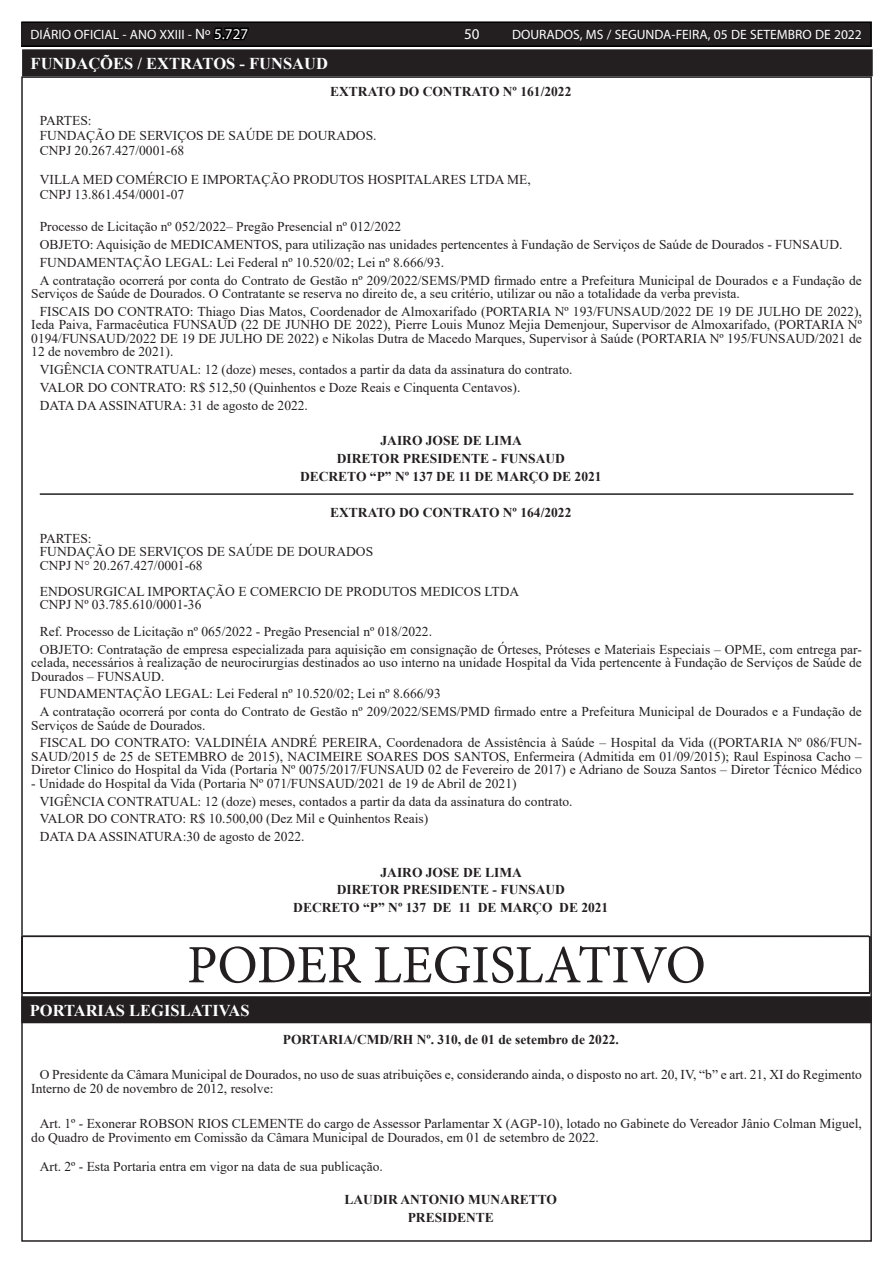
<style>
.page{position:relative;width:893px;height:1263px;background:#fff}
.page>*{position:absolute;margin:0;border:0;box-sizing:border-box;transform-origin:0 0}
.t1{font:54px "Minion Pro";color:#231f20}
.TEXTO{font:700 16.5px "Times New Roman";color:#fff}
.t2{font:15px "Myriad Pro";color:#fff}
.TEXTO-2{font:13.5px/13.5px "Times New Roman";color:#231f20}
.TEXTO-3{font:700 13.5px "Times New Roman";color:#231f20}
.t3{font:13.5px "Myriad Pro";color:#fff}
.s1{font-size:15px}
.s2{font-size:15px;color:#000}
</style>
<div class="page">
<div style="left:21px;top:22px;width:850px;height:24px;background:#231f20"></div>
<div style="left:21px;top:21px;width:851px;height:26px;border:2px solid #000"></div>
<div style="left:24px;top:51px;width:847px;height:23px;background:#231f20"></div>
<div style="left:22px;top:49px;width:851px;height:27px;border:4px solid #231f20"></div>
<hr style="left:40px;top:493px;width:813px;height:2px;background:#231f20">
<svg style="left:21px;top:935px;width:850px;height:59px"></svg>
<div style="left:23px;top:998px;width:847px;height:23px;background:#231f20"></div>
<div style="left:21px;top:996px;width:851px;height:27px;border:4px solid #231f20"></div>
<p class="t3" style="left:31px;top:26px;width:219px">DIÁRIO OFICIAL - ANO XXIII - <span class="s1">Nº</span> <span class="s2">5.727</span></p>
<p class="t2" style="left:464px;top:24px;width:17px">50</p>
<p class="t3" style="left:512px;top:26px;width:351px">DOURADOS, MS / SEGUNDA-FEIRA, 05 DE SETEMBRO DE 2022</p>
<p class="TEXTO" style="left:31px;top:52px;width:299px">FUNDAÇÕES / EXTRATOS - FUNSAUD</p>
<p class="TEXTO-3" style="left:330px;top:81px;width:243px">EXTRATO DO CONTRATO Nº 161/2022</p>
<p class="TEXTO-2" style="left:40px;top:113px;width:53px">PARTES:</p>
<p class="TEXTO-2" style="left:40px;top:128px;width:338px">FUNDAÇÃO DE SERVIÇOS DE SAÚDE DE DOURADOS.</p>
<p class="TEXTO-2" style="left:40px;top:143px;width:146px">CNPJ 20.267.427/0001-68</p>
<p class="TEXTO-2" style="left:40px;top:172px;width:492px">VILLA MED COMÉRCIO E IMPORTAÇÃO PRODUTOS HOSPITALARES LTDA ME,</p>
<p class="TEXTO-2" style="left:40px;top:187px;width:146px">CNPJ 13.861.454/0001-07</p>
<p class="TEXTO-2" style="left:40px;top:220px;width:363px">Processo de Licitação nº 052/2022– Pregão Presencial nº 012/2022</p>
<p class="TEXTO-2" style="left:40px;top:237px;width:804px">OBJETO: Aquisição de MEDICAMENTOS, para utilização nas unidades pertencentes à Fundação de Serviços de Saúde de Dourados - FUNSAUD.</p>
<p class="TEXTO-2" style="left:40px;top:255px;width:406px">FUNDAMENTAÇÃO LEGAL: Lei Federal nº 10.520/02; Lei nº 8.666/93.</p>
<p class="TEXTO-2" style="left:31px;top:273px;width:832px;text-indent:9px">A contratação ocorrerá por conta do Contrato de Gestão nº 209/2022/SEMS/PMD firmado entre a Prefeitura Municipal de Dourados e a Fundação de<br>Serviços de Saúde de Dourados. O Contratante se reserva no direito de, a seu critério, utilizar ou não a totalidade da verba prevista.</p>
<p class="TEXTO-2" style="left:31px;top:304px;width:832px;text-align:justify;text-indent:9px">FISCAIS DO CONTRATO: Thiago Dias Matos, Coordenador de Almoxarifado (PORTARIA Nº 193/FUNSAUD/2022 DE 19 DE JULHO DE 2022), Ieda Paiva, Farmacêutica FUNSAUD (22 DE JUNHO DE 2022), Pierre Louis Munoz Mejia Demenjour, Supervisor de Almoxarifado, (PORTARIA Nº 0194/FUNSAUD/2022 DE 19 DE JULHO DE 2022) e Nikolas Dutra de Macedo Marques, Supervisor à Saúde (PORTARIA Nº 195/FUNSAUD/2021 de 12 de novembro de 2021).</p>
<p class="TEXTO-2" style="left:40px;top:362px;width:534px">VIGÊNCIA CONTRATUAL: 12 (doze) meses, contados a partir da data da assinatura do contrato.</p>
<p class="TEXTO-2" style="left:40px;top:380px;width:482px">VALOR DO CONTRATO: R$ 512,50 (Quinhentos e Doze Reais e Cinquenta Centavos).</p>
<p class="TEXTO-2" style="left:40px;top:398px;width:270px">DATA DA ASSINATURA: 31 de agosto de 2022.</p>
<p class="TEXTO-3" style="left:380px;top:431px;width:143px">JAIRO JOSE DE LIMA</p>
<p class="TEXTO-3" style="left:337px;top:449px;width:230px">DIRETOR PRESIDENTE - FUNSAUD</p>
<p class="TEXTO-3" style="left:300px;top:466px;width:303px">DECRETO “P” Nº 137 DE 11 DE MARÇO DE 2021</p>
<p class="TEXTO-3" style="left:330px;top:502px;width:243px">EXTRATO DO CONTRATO Nº 164/2022</p>
<p class="TEXTO-2" style="left:40px;top:531px;width:53px">PARTES:</p>
<p class="TEXTO-2" style="left:40px;top:545px;width:335px">FUNDAÇÃO DE SERVIÇOS DE SAÚDE DE DOURADOS</p>
<p class="TEXTO-2" style="left:40px;top:558px;width:164px">CNPJ N° 20.267.427/0001-68</p>
<p class="TEXTO-2" style="left:40px;top:584px;width:481px">ENDOSURGICAL IMPORTAÇÃO E COMERCIO DE PRODUTOS MEDICOS LTDA</p>
<p class="TEXTO-2" style="left:40px;top:598px;width:163px">CNPJ Nº 03.785.610/0001-36</p>
<p class="TEXTO-2" style="left:40px;top:624px;width:394px">Ref. Processo de Licitação nº 065/2022 - Pregão Presencial nº 018/2022.</p>
<p class="TEXTO-2" style="left:31px;top:642px;width:832px;text-align:justify;text-indent:9px">OBJETO: Contratação de empresa especializada para aquisição em consignação de Órteses, Próteses e Materiais Especiais – OPME, com entrega par&shy;celada, necessários à realização de neurocirurgias destinados ao uso interno na unidade Hospital da Vida pertencente à Fundação de Serviços de Saúde de Dourados – FUNSAUD.</p>
<p class="TEXTO-2" style="left:40px;top:687px;width:403px">FUNDAMENTAÇÃO LEGAL: Lei Federal nº 10.520/02; Lei nº 8.666/93</p>
<p class="TEXTO-2" style="left:31px;top:704px;width:832px;text-indent:9px">A contratação ocorrerá por conta do Contrato de Gestão nº 209/2022/SEMS/PMD firmado entre a Prefeitura Municipal de Dourados e a Fundação de<br>Serviços de Saúde de Dourados.</p>
<p class="TEXTO-2" style="left:31px;top:736px;width:832px;text-align:justify;text-indent:9px">FISCAL DO CONTRATO: VALDINÉIA ANDRÉ PEREIRA, Coordenadora de Assistência à Saúde – Hospital da Vida ((PORTARIA Nº 086/FUN-SAUD/2015 de 25 de SETEMBRO de 2015), NACIMEIRE SOARES DOS SANTOS, Enfermeira (Admitida em 01/09/2015); Raul Espinosa Cacho – Diretor Clinico do Hospital da Vida (Portaria Nº 0075/2017/FUNSAUD 02 de Fevereiro de 2017) e Adriano de Souza Santos – Diretor Técnico Médico</p>
<p class="TEXTO-2" style="left:31px;top:776px;width:487px">- Unidade do Hospital da Vida (Portaria Nº 071/FUNSAUD/2021 de 19 de Abril de 2021)</p>
<p class="TEXTO-2" style="left:40px;top:794px;width:534px">VIGÊNCIA CONTRATUAL: 12 (doze) meses, contados a partir da data da assinatura do contrato.</p>
<p class="TEXTO-2" style="left:40px;top:812px;width:390px">VALOR DO CONTRATO: R$ 10.500,00 (Dez Mil e Quinhentos Reais)</p>
<p class="TEXTO-2" style="left:40px;top:829px;width:266px">DATA DA ASSINATURA:30 de agosto de 2022.</p>
<p class="TEXTO-3" style="left:380px;top:862px;width:143px">JAIRO JOSE DE LIMA</p>
<p class="TEXTO-3" style="left:337px;top:880px;width:230px">DIRETOR PRESIDENTE - FUNSAUD</p>
<p class="TEXTO-3" style="left:293px;top:898px;width:317px">DECRETO “P” Nº 137 DE 11 DE MARÇO DE 2021</p>
<p class="t1" style="left:187px;top:929px;width:520px">PODER LEGISLATIVO</p>
<p class="TEXTO" style="left:30px;top:999px;width:221px">PORTARIAS LEGISLATIVAS</p>
<p class="TEXTO-3" style="left:283px;top:1029px;width:338px">PORTARIA/CMD/RH Nº. 310, de 01 de setembro de 2022.</p>
<p class="TEXTO-2" style="left:31px;top:1067px;width:832px;text-indent:9px">O Presidente da Câmara Municipal de Dourados, no uso de suas atribuições e, considerando ainda, o disposto no art. 20, IV, “b” e art. 21, XI do Regimento<br>Interno de 20 de novembro de 2012, resolve:</p>
<p class="TEXTO-2" style="left:31px;top:1116px;width:832px;text-indent:9px">Art. 1º - Exonerar ROBSON RIOS CLEMENTE do cargo de Assessor Parlamentar X (AGP-10), lotado no Gabinete do Vereador Jânio Colman Miguel, do Quadro de Provimento em Comissão da Câmara Municipal de Dourados, em 01 de setembro de 2022.</p>
<p class="TEXTO-2" style="left:40px;top:1159px;width:345px">Art. 2º - Esta Portaria entra em vigor na data de sua publicação.</p>
<p class="TEXTO-3" style="left:345px;top:1189px;width:214px">LAUDIR ANTONIO MUNARETTO</p>
<p class="TEXTO-3" style="left:408px;top:1207px;width:88px">PRESIDENTE</p>
</div>
